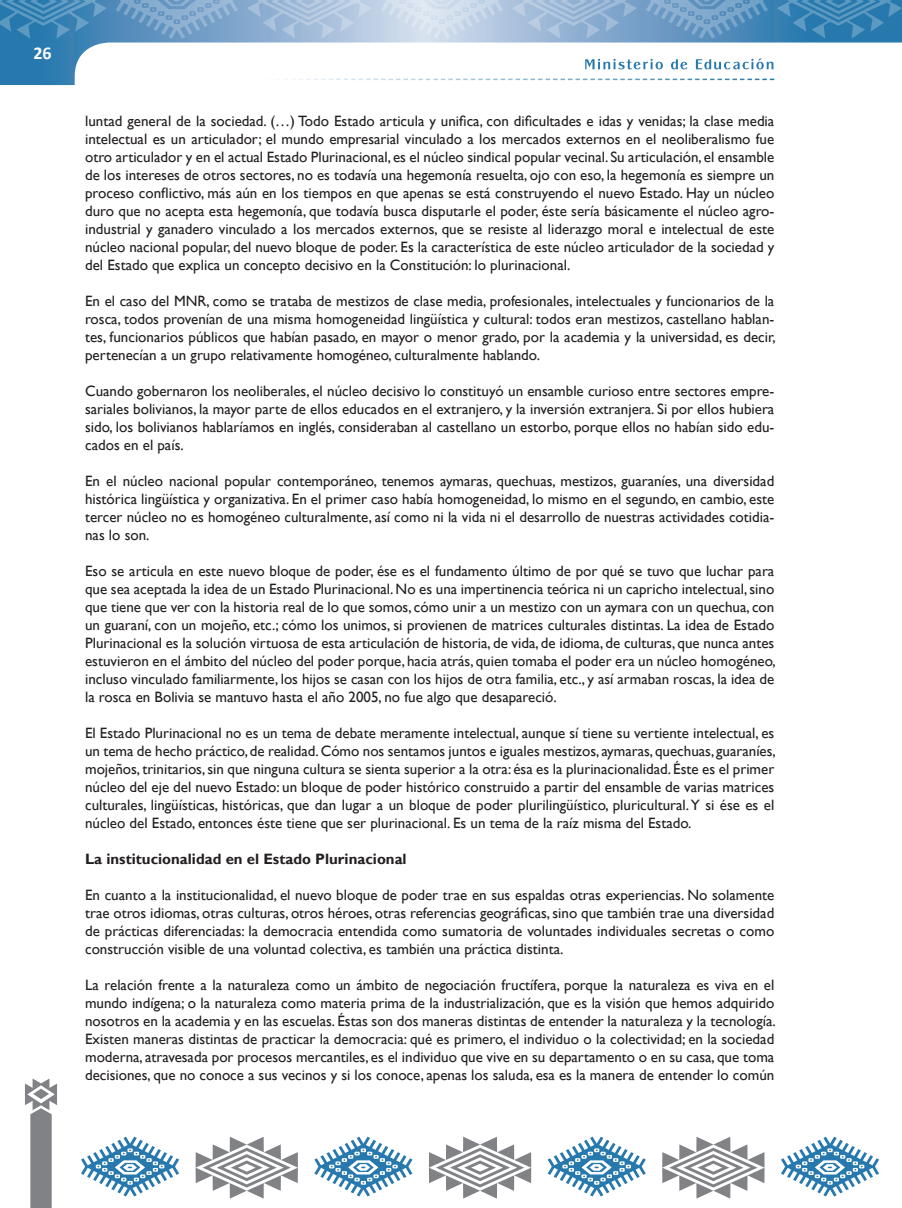
<style>
.page{position:relative;width:902px;height:1208px;background:#fff}
.page>*{position:absolute;margin:0;border:0;box-sizing:border-box;transform-origin:0 0}
.t1{font:700 18px "Calibri";color:#fff}
.Modelo{font:15px/18px "Gill Sans";color:#231f20;text-align:justify}
.Modelo-2{font:700 15px "Gill Sans";color:#231f20}
</style>
<div class="page">
<svg style="left:0;top:0;width:901px;height:85px"></svg>
<svg style="left:25px;top:1078px;width:32px;height:130px"></svg>
<svg style="left:89px;top:79px;width:685px;height:1px"></svg>
<svg style="left:81px;top:1136px;width:98px;height:60px"></svg>
<svg style="left:314px;top:1136px;width:98px;height:60px"></svg>
<svg style="left:547px;top:1136px;width:98px;height:60px"></svg>
<svg style="left:781px;top:1136px;width:98px;height:60px"></svg>
<svg style="left:195px;top:1136px;width:103px;height:62px"></svg>
<svg style="left:429px;top:1136px;width:102px;height:62px"></svg>
<svg style="left:662px;top:1136px;width:102px;height:62px"></svg>
<svg style="left:381px;top:0;width:122px;height:39px;background:#ccd9ea"></svg>
<svg style="left:116px;top:0;width:122px;height:39px;background:#76a1c8"></svg>
<svg style="left:645px;top:0;width:123px;height:39px;background:#6899c3"></svg>
<svg style="left:247px;top:0;width:125px;height:39px;background:#a7bfdb"></svg>
<svg style="left:0;top:0;width:107px;height:39px;background:#4087b6"></svg>
<svg style="left:776px;top:0;width:125px;height:39px;background:#3782b3"></svg>
<svg style="left:512px;top:0;width:125px;height:39px;background:#98b5d5"></svg>
<svg style="left:585px;top:58px;width:188px;height:11px"></svg>
<p class="t1" style="left:33px;top:41px;width:20px">26</p>
<p class="Modelo" style="left:85px;top:112px;width:690px">luntad general de la sociedad. (…) Todo Estado articula y unifica, con dificultades e idas y venidas; la clase media intelectual es un articulador; el mundo empresarial vinculado a los mercados externos en el neoliberalismo fue otro articulador y en el actual Estado Plurinacional, es el núcleo sindical popular vecinal. Su articulación, el ensamble de los intereses de otros sectores, no es todavía una hegemonía resuelta, ojo con eso, la hegemonía es siempre un proceso conflictivo, más aún en los tiempos en que apenas se está construyendo el nuevo Estado. Hay un núcleo duro que no acepta esta hegemonía, que todavía busca disputarle el poder, éste sería básicamente el núcleo agro&shy;industrial y ganadero vinculado a los mercados externos, que se resiste al liderazgo moral e intelectual de este núcleo nacional popular, del nuevo bloque de poder. Es la característica de este núcleo articulador de la sociedad y del Estado que explica un concepto decisivo en la Constitución: lo plurinacional.</p>
<p class="Modelo" style="left:85px;top:292px;width:692px">En el caso del MNR, como se trataba de mestizos de clase media, profesionales, intelectuales y funcionarios de la rosca, todos provenían de una misma homogeneidad lingüística y cultural: todos eran mestizos, castellano hablan&shy;tes, funcionarios públicos que habían pasado, en mayor o menor grado, por la academia y la universidad, es decir, pertenecían a un grupo relativamente homogéneo, culturalmente hablando.</p>
<p class="Modelo" style="left:85px;top:382px;width:690px">Cuando gobernaron los neoliberales, el núcleo decisivo lo constituyó un ensamble curioso entre sectores empre&shy;sariales bolivianos, la mayor parte de ellos educados en el extranjero, y la inversión extranjera. Si por ellos hubiera sido, los bolivianos hablaríamos en inglés, consideraban al castellano un estorbo, porque ellos no habían sido edu&shy;cados en el país.</p>
<p class="Modelo" style="left:85px;top:472px;width:690px">En el núcleo nacional popular contemporáneo, tenemos aymaras, quechuas, mestizos, guaraníes, una diversidad histórica lingüística y organizativa. En el primer caso había homogeneidad, lo mismo en el segundo, en cambio, este tercer núcleo no es homogéneo culturalmente, así como ni la vida ni el desarrollo de nuestras actividades cotidia&shy;nas lo son.</p>
<p class="Modelo" style="left:85px;top:562px;width:692px">Eso se articula en este nuevo bloque de poder, ése es el fundamento último de por qué se tuvo que luchar para que sea aceptada la idea de un Estado Plurinacional. No es una impertinencia teórica ni un capricho intelectual, sino que tiene que ver con la historia real de lo que somos, cómo unir a un mestizo con un aymara con un quechua, con un guaraní, con un mojeño, etc.; cómo los unimos, si provienen de matrices culturales distintas. La idea de Estado Plurinacional es la solución virtuosa de esta articulación de historia, de vida, de idioma, de culturas, que nunca antes estuvieron en el ámbito del núcleo del poder porque, hacia atrás, quien tomaba el poder era un núcleo homogéneo, incluso vinculado familiarmente, los hijos se casan con los hijos de otra familia, etc., y así armaban roscas, la idea de la rosca en Bolivia se mantuvo hasta el año 2005, no fue algo que desapareció.</p>
<p class="Modelo" style="left:85px;top:724px;width:692px">El Estado Plurinacional no es un tema de debate meramente intelectual, aunque sí tiene su vertiente intelectual, es un tema de hecho práctico, de realidad. Cómo nos sentamos juntos e iguales mestizos, aymaras, quechuas, guaraníes, mojeños, trinitarios, sin que ninguna cultura se sienta superior a la otra: ésa es la plurinacionalidad. Éste es el primer núcleo del eje del nuevo Estado: un bloque de poder histórico construido a partir del ensamble de varias matrices culturales, lingüísticas, históricas, que dan lugar a un bloque de poder plurilingüístico, pluricultural. Y si ése es el núcleo del Estado, entonces éste tiene que ser plurinacional. Es un tema de la raíz misma del Estado.</p>
<p class="Modelo-2" style="left:85px;top:850px;width:323px">La institucionalidad en el Estado Plurinacional</p>
<p class="Modelo" style="left:85px;top:886px;width:690px">En cuanto a la institucionalidad, el nuevo bloque de poder trae en sus espaldas otras experiencias. No solamente trae otros idiomas, otras culturas, otros héroes, otras referencias geográficas, sino que también trae una diversidad de prácticas diferenciadas: la democracia entendida como sumatoria de voluntades individuales secretas o como construcción visible de una voluntad colectiva, es también una práctica distinta.</p>
<p class="Modelo" style="left:85px;top:976px;width:692px">La relación frente a la naturaleza como un ámbito de negociación fructífera, porque la naturaleza es viva en el mundo indígena; o la naturaleza como materia prima de la industrialización, que es la visión que hemos adquirido nosotros en la academia y en las escuelas. Éstas son dos maneras distintas de entender la naturaleza y la tecnología.<br>Existen maneras distintas de practicar la democracia: qué es primero, el individuo o la colectividad; en la sociedad moderna, atravesada por procesos mercantiles, es el individuo que vive en su departamento o en su casa, que toma decisiones, que no conoce a sus vecinos y si los conoce, apenas los saluda, esa es la manera de entender lo común</p>
</div>
